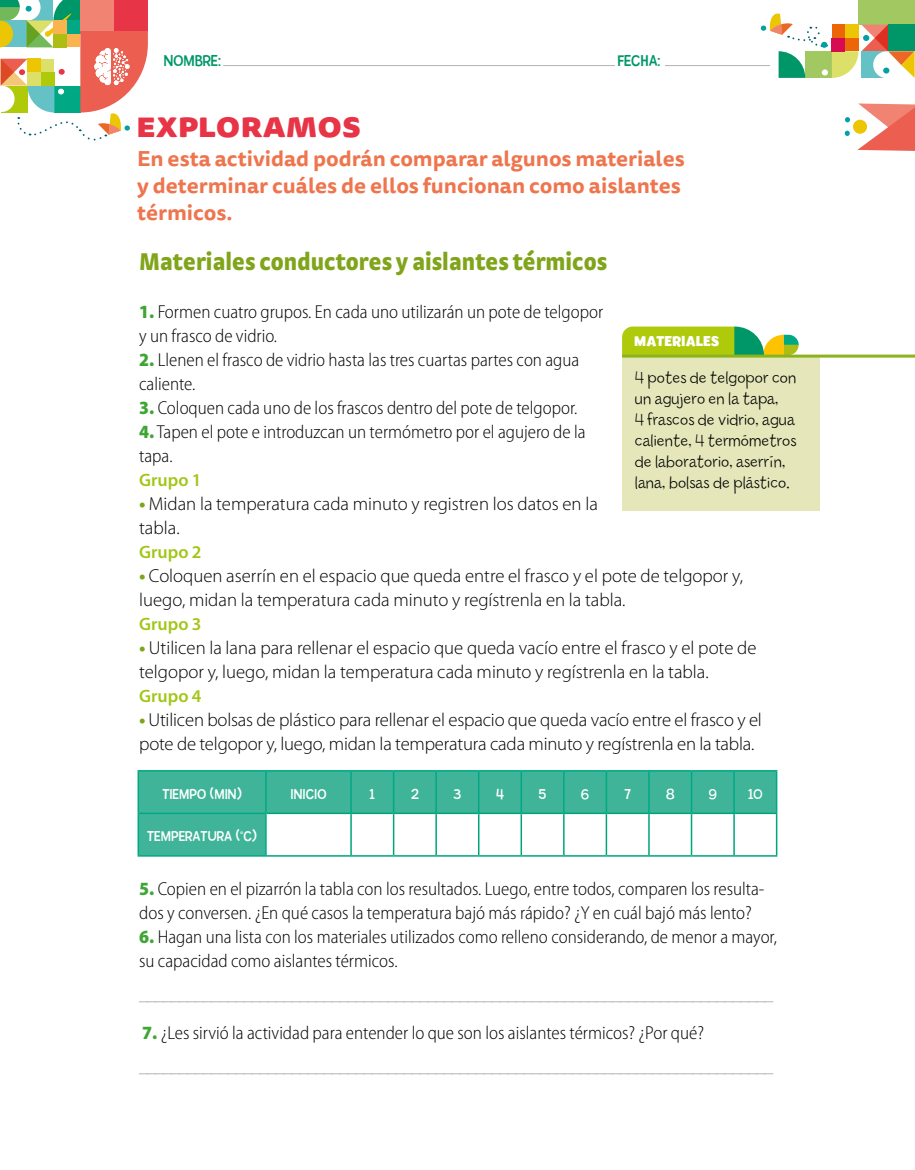
<style>
.page{position:relative;width:915px;height:1170px;background:#fff}
.page>*{position:absolute;margin:0;border:0;box-sizing:border-box;transform-origin:0 0}
.t1{font:800 34.5px "Tisa Sans Pro";color:#e73446;scale:1.04 1}
.t2{font:900 condensed 25.5px "Strada OT";color:#80a51b}
.t3{font:700 21px/27px "Tisa Sans Pro";color:#ee754d;scale:1.04 1}
.t4{font:300 semi-condensed 18.75px/24px "Myriad Pro";color:#000}
.t5{font:300 18.75px/24px "Myriad Pro";color:#000}
.t6{font:300 semi-condensed 18px "Myriad Pro";color:#b3b2b2}
.t7{font:600 18px "Myriad Pro";color:#a2c617}
.t8{font:300 17.25px/21px "Billy";letter-spacing:.01em;color:#000}
.t9{font:16.5px "Billy";color:#009768}
.t10{font:15px "Billy";color:#fff}
.t11{font:700 15px "Billy";color:#fff}
.s1{font-weight:900;color:#3fa535}
.s2{font-weight:900;font-stretch:semi-condensed;color:#80a51b}
</style>
<div class="page">
<svg style="left:622px;top:326px;width:176px;height:28px;background:#a4c93b"></svg>
<div style="left:622px;top:355px;width:197px;height:155px;background:#e5e7ba"></div>
<div style="left:139px;top:771px;width:636px;height:84px;background:#3fb498"></div>
<svg style="left:266px;top:814px;width:509px;height:41px"></svg>
<hr style="left:350px;top:771px;width:1px;height:41px;background:#00a984">
<hr style="left:393px;top:771px;width:1px;height:41px;background:#00a984">
<hr style="left:435px;top:771px;width:2px;height:41px;background:#00a984">
<hr style="left:478px;top:771px;width:1px;height:41px;background:#00a984">
<hr style="left:520px;top:771px;width:2px;height:41px;background:#00a984">
<hr style="left:563px;top:771px;width:1px;height:41px;background:#00a984">
<hr style="left:605px;top:771px;width:2px;height:41px;background:#00a984">
<hr style="left:648px;top:771px;width:1px;height:41px;background:#00a984">
<hr style="left:690px;top:771px;width:2px;height:41px;background:#00a984">
<hr style="left:733px;top:771px;width:1px;height:41px;background:#00a984">
<hr style="left:775px;top:771px;width:2px;height:41px;background:#00a984">
<hr style="left:266px;top:812px;width:85px;height:2px;background:#00a47a">
<hr style="left:351px;top:812px;width:42px;height:2px;background:#00a47a">
<hr style="left:350px;top:814px;width:1px;height:41px;background:#00a47a">
<hr style="left:393px;top:812px;width:43px;height:2px;background:#00a47a">
<hr style="left:393px;top:814px;width:1px;height:41px;background:#00a47a">
<hr style="left:436px;top:812px;width:42px;height:2px;background:#00a47a">
<hr style="left:435px;top:814px;width:2px;height:41px;background:#00a47a">
<hr style="left:478px;top:812px;width:43px;height:2px;background:#00a47a">
<hr style="left:478px;top:814px;width:1px;height:41px;background:#00a47a">
<hr style="left:521px;top:812px;width:42px;height:2px;background:#00a47a">
<hr style="left:520px;top:814px;width:2px;height:41px;background:#00a47a">
<hr style="left:563px;top:812px;width:43px;height:2px;background:#00a47a">
<hr style="left:563px;top:814px;width:1px;height:41px;background:#00a47a">
<hr style="left:606px;top:812px;width:42px;height:2px;background:#00a47a">
<hr style="left:605px;top:814px;width:2px;height:41px;background:#00a47a">
<hr style="left:648px;top:812px;width:43px;height:2px;background:#00a47a">
<hr style="left:648px;top:814px;width:1px;height:41px;background:#00a47a">
<hr style="left:691px;top:812px;width:42px;height:2px;background:#00a47a">
<hr style="left:690px;top:814px;width:2px;height:41px;background:#00a47a">
<hr style="left:733px;top:812px;width:44px;height:2px;background:#00a47a">
<hr style="left:733px;top:814px;width:1px;height:41px;background:#00a47a">
<hr style="left:775px;top:814px;width:2px;height:41px;background:#00a47a">
<hr style="left:266px;top:855px;width:85px;height:1px;background:#00a47a">
<hr style="left:351px;top:855px;width:42px;height:1px;background:#00a47a">
<hr style="left:393px;top:855px;width:43px;height:1px;background:#00a47a">
<hr style="left:436px;top:855px;width:42px;height:1px;background:#00a47a">
<hr style="left:478px;top:855px;width:43px;height:1px;background:#00a47a">
<hr style="left:521px;top:855px;width:42px;height:1px;background:#00a47a">
<hr style="left:563px;top:855px;width:43px;height:1px;background:#00a47a">
<hr style="left:606px;top:855px;width:42px;height:1px;background:#00a47a">
<hr style="left:648px;top:855px;width:43px;height:1px;background:#00a47a">
<hr style="left:691px;top:855px;width:42px;height:1px;background:#00a47a">
<hr style="left:733px;top:855px;width:44px;height:1px;background:#00a47a">
<hr style="left:266px;top:770px;width:85px;height:1px;background:#00a984">
<hr style="left:351px;top:770px;width:42px;height:1px;background:#00a984">
<hr style="left:393px;top:770px;width:43px;height:1px;background:#00a984">
<hr style="left:436px;top:770px;width:42px;height:1px;background:#00a984">
<hr style="left:478px;top:770px;width:43px;height:1px;background:#00a984">
<hr style="left:521px;top:770px;width:42px;height:1px;background:#00a984">
<hr style="left:563px;top:770px;width:43px;height:1px;background:#00a984">
<hr style="left:606px;top:770px;width:42px;height:1px;background:#00a984">
<hr style="left:648px;top:770px;width:43px;height:1px;background:#00a984">
<hr style="left:691px;top:770px;width:42px;height:1px;background:#00a984">
<hr style="left:733px;top:770px;width:44px;height:1px;background:#00a984">
<hr style="left:137px;top:770px;width:129px;height:1px;background:#00a984">
<hr style="left:137px;top:771px;width:2px;height:41px;background:#00a984">
<hr style="left:265px;top:771px;width:1px;height:41px;background:#00a984">
<hr style="left:137px;top:812px;width:129px;height:2px;background:#00a984">
<hr style="left:137px;top:814px;width:2px;height:41px;background:#00a984">
<hr style="left:137px;top:855px;width:129px;height:1px;background:#00a984">
<hr style="left:265px;top:814px;width:1px;height:41px;background:#00a984">
<div style="left:857px;top:0;width:57px;height:25px;background:#a1c861"></div>
<svg style="left:760px;top:12px;width:155px;height:66px"></svg>
<svg style="left:857px;top:103px;width:57px;height:48px"></svg>
<div style="left:852px;top:120px;width:14px;height:14px;background:#ecc505;border-radius:50%"></div>
<svg style="left:844px;top:131px;width:5px;height:5px"></svg>
<svg style="left:845px;top:117px;width:4px;height:5px"></svg>
<svg style="left:0;top:0;width:148px;height:141px"></svg>
<hr style="left:223px;top:65px;width:391px;height:1px;background:#b3b2b2">
<hr style="left:664px;top:65px;width:105px;height:1px;background:#b3b2b2">
<hr style="left:622px;top:354px;width:292px;height:3px;background:#8ab31d">
<p class="t9" style="left:164px;top:51px;width:58px">NOMBRE:</p>
<p class="t9" style="left:617px;top:52px;width:44px">FECHA:</p>
<h1 class="t1" style="left:136px;top:99px;width:217px">exploramos</h1>
<p class="t3" style="left:137px;top:145px;width:528px">En esta actividad podrán comparar algunos materiales y determinar cuáles de ellos funcionan como aislantes térmicos.</p>
<h2 class="t2" style="left:139px;top:246px;width:469px">Materiales conductores y aislantes térmicos</h2>
<p class="t4" style="left:139px;top:300px;width:465px"><span class="s1">1.</span> Formen cuatro grupos. En cada uno utilizarán un pote de telgopor y un frasco de vidrio.</p>
<p class="t4" style="left:139px;top:348px;width:441px"><span class="s1">2.</span> Llenen el frasco de vidrio hasta las tres cuartas partes con agua caliente.</p>
<p class="t4" style="left:139px;top:396px;width:439px"><span class="s1">3.</span> Coloquen cada uno de los frascos dentro del pote de telgopor.</p>
<p class="t4" style="left:139px;top:420px;width:448px"><span class="s1">4.</span> Tapen el pote e introduzcan un termómetro por el agujero de la tapa.</p>
<p class="t7" style="left:139px;top:469px;width:64px">Grupo 1</p>
<p class="t5" style="left:139px;top:492px;width:460px"><span class="s2">•</span> Midan la temperatura cada minuto y registren los datos en la tabla.</p>
<p class="t7" style="left:139px;top:541px;width:64px">Grupo 2</p>
<p class="t5" style="left:139px;top:564px;width:605px"><span class="s2">•</span> Coloquen aserrín en el espacio que queda entre el frasco y el pote de telgopor y, luego, midan la temperatura cada minuto y regístrenla en la tabla.</p>
<p class="t7" style="left:139px;top:613px;width:64px">Grupo 3</p>
<p class="t5" style="left:139px;top:636px;width:618px"><span class="s2">•</span> Utilicen la lana para rellenar el espacio que queda vacío entre el frasco y el pote de telgopor y, luego, midan la temperatura cada minuto y regístrenla en la tabla.</p>
<p class="t7" style="left:139px;top:685px;width:64px">Grupo 4</p>
<p class="t5" style="left:139px;top:708px;width:624px"><span class="s2">•</span> Utilicen bolsas de plástico para rellenar el espacio que queda vacío entre el frasco y el pote de telgopor y, luego, midan la temperatura cada minuto y regístrenla en la tabla.</p>
<p class="t11" style="left:634px;top:333px;width:86px">MATERIALES</p>
<p class="t8" style="left:634px;top:368px;width:163px">4 potes de telgopor con un agujero en la tapa,<br>4 frascos de vidrio, agua caliente, 4 termómetros de laboratorio, aserrín, lana, bolsas de plástico.</p>
<p class="t10" style="left:162px;top:785px;width:81px">TIEMPO (MIN)</p>
<p class="t10" style="left:290px;top:785px;width:37px">INICIO</p>
<p class="t10" style="left:369px;top:785px;width:7px">1</p>
<p class="t10" style="left:411px;top:785px;width:9px">2</p>
<p class="t10" style="left:453px;top:785px;width:9px">3</p>
<p class="t10" style="left:496px;top:785px;width:9px">4</p>
<p class="t10" style="left:538px;top:785px;width:9px">5</p>
<p class="t10" style="left:580px;top:785px;width:10px">6</p>
<p class="t10" style="left:624px;top:785px;width:8px">7</p>
<p class="t10" style="left:665px;top:785px;width:10px">8</p>
<p class="t10" style="left:708px;top:785px;width:10px">9</p>
<p class="t10" style="left:747px;top:785px;width:16px">10</p>
<p class="t10" style="left:147px;top:828px;width:111px">TEMPERATURA (°C)</p>
<p class="t4" style="left:139px;top:876px;width:626px"><span class="s1">5.</span> Copien en el pizarrón la tabla con los resultados. Luego, entre todos, comparen los resulta&shy;dos y conversen. ¿En qué casos la temperatura bajó más rápido? ¿Y en cuál bajó más lento?</p>
<p class="t4" style="left:139px;top:924px;width:639px"><span class="s1">6.</span> Hagan una lista con los materiales utilizados como relleno considerando, de menor a mayor, su capacidad como aislantes térmicos.</p>
<p class="t6" style="left:139px;top:983px;width:635px">_______________________________________________________________________________</p>
<p class="t4" style="left:142px;top:1020px;width:563px"><span class="s1">7.</span> ¿Les sirvió la actividad para entender lo que son los aislantes térmicos? ¿Por qué?</p>
<p class="t6" style="left:139px;top:1055px;width:635px">_______________________________________________________________________________</p>
</div>
